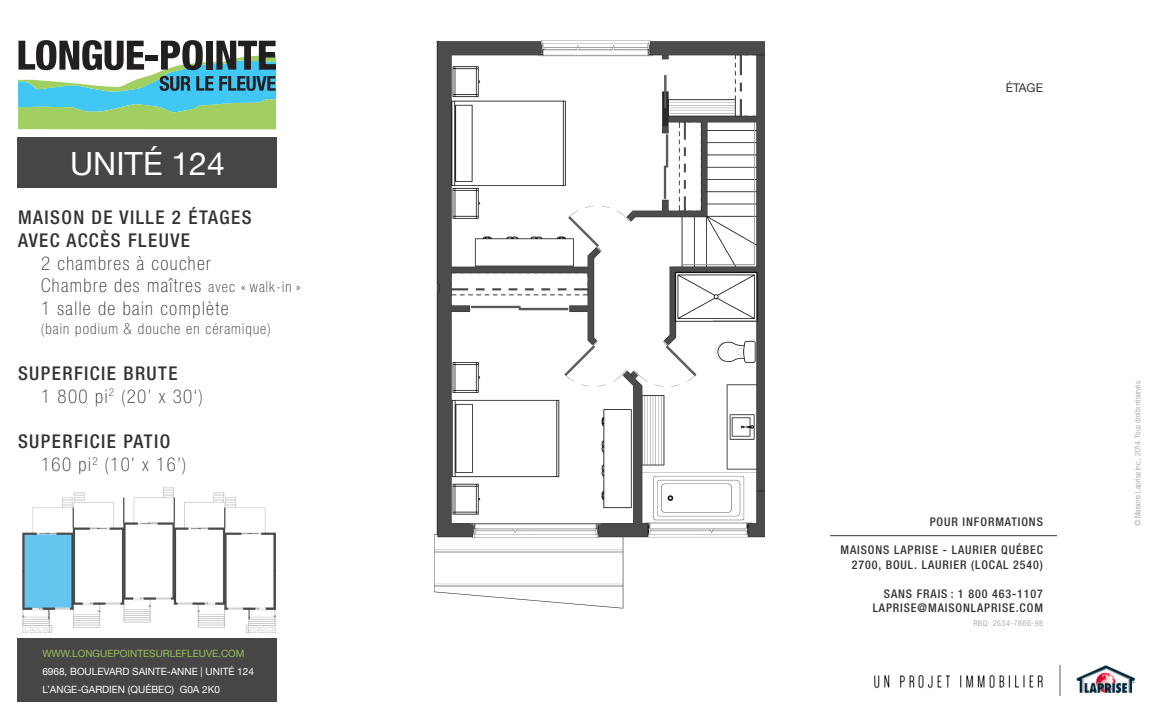
<style>
.page{position:relative;width:1152px;height:720px;background:#fff}
.page>*{position:absolute;margin:0;border:0;box-sizing:border-box;transform-origin:0 0}
.t1{font:32px "Helvetica Neue";color:#fff}
.t2{font:100 condensed 19px "Helvetica Neue";letter-spacing:.075em;color:#323332}
.t3{font:500 condensed 19px "Helvetica Neue";letter-spacing:.075em;color:#323332}
.t4{font:100 condensed 15px "Helvetica Neue";letter-spacing:.075em;color:#323332}
.t5{font:500 condensed 12px "Helvetica Neue";letter-spacing:.075em;color:#323332}
.t6{font:12px "Helvetica Neue";color:#323332}
.t7{font:10px "Helvetica Neue";color:#fff}
.t8{font:10px "Helvetica Neue";color:#98c061}
.t9{font:300 condensed 8px "Helvetica Neue";color:#989999}
.t10{font:300 condensed 8px "Helvetica Neue";letter-spacing:.075em;color:#989999}
.s1{font-size:15px}
</style>
<div class="page">
<div style="left:18px;top:638px;width:259px;height:64px;background:#484545"></div>
<div style="left:18px;top:137px;width:259px;height:50px;background:#484545"></div>
<img style="left:874px;top:665px;width:262px;height:31px">
<hr style="left:830px;top:535px;width:227px;height:1px;background:#323332">
<img style="left:22px;top:487px;width:254px;height:146px">
<img style="left:434px;top:40px;width:330px;height:569px">
<svg style="left:18px;top:40px;width:258px;height:89px"></svg>
<p class="t1" style="left:70px;top:145px;width:156px">UNITÉ 124</p>
<p class="t3" style="left:18px;top:206px;width:235px">MAISON DE VILLE 2 ÉTAGES</p>
<p class="t3" style="left:18px;top:229px;width:174px">AVEC ACCÈS FLEUVE</p>
<p class="t2" style="left:41px;top:252px;width:171px">2 chambres à coucher</p>
<p class="t2" style="left:41px;top:275px;width:261px">Chambre des maîtres <span class="s1">avec « walk-in »</span></p>
<p class="t2" style="left:41px;top:298px;width:189px">1 salle de bain complète</p>
<p class="t4" style="left:41px;top:321px;width:231px">(bain podium &amp; douche en céramique)</p>
<p class="t3" style="left:18px;top:362px;width:161px">SUPERFICIE BRUTE</p>
<p class="t2" style="left:41px;top:385px;width:163px">1 800 pi<sup>2</sup> (20’ x 30‘)</p>
<p class="t3" style="left:18px;top:430px;width:154px">SUPERFICIE PATIO</p>
<p class="t2" style="left:41px;top:454px;width:147px">160 pi<sup>2</sup> (10’ x 16’)</p>
<p class="t8" style="left:42px;top:647px;width:204px">WWW.LONGUEPOINTESURLEFLEUVE.COM</p>
<p class="t7" style="left:42px;top:665px;width:213px">6968, BOULEVARD SAINTE-ANNE | UNITÉ 124</p>
<p class="t7" style="left:42px;top:683px;width:179px">L’ANGE-GARDIEN (QUÉBEC) G0A 2K0</p>
<p class="t6" style="left:1006px;top:81px;width:39px">ÉTAGE</p>
<p class="t5" style="left:930px;top:514px;width:115px">POUR INFORMATIONS</p>
<p class="t5" style="left:840px;top:543px;width:204px">MAISONS LAPRISE - LAURIER QUÉBEC</p>
<p class="t5" style="left:852px;top:557px;width:193px">2700, BOUL. LAURIER (LOCAL 2540)</p>
<p class="t5" style="left:884px;top:586px;width:161px">SANS FRAIS : 1 800 463-1107</p>
<p class="t5" style="left:873px;top:601px;width:172px">LAPRISE@MAISONLAPRISE.COM</p>
<p class="t10" style="left:974px;top:619px;width:71px">RBQ: 2634-7666-98</p>
<p class="t9" style="left:1133px;top:526px;width:149px;rotate:-90deg">© Maisons Laprise inc., 2014. Tous droits réservés.</p>
</div>
